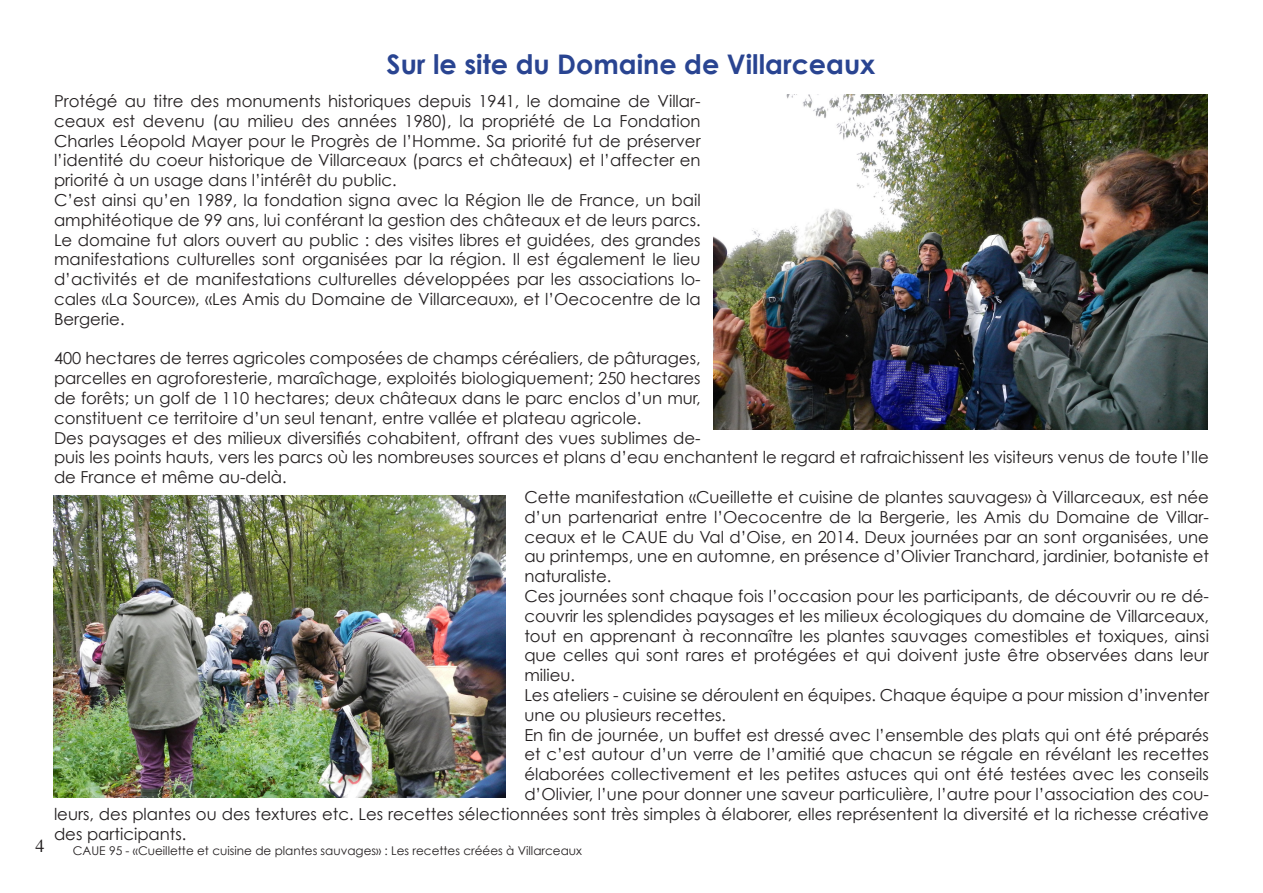
<style>
.page{position:relative;width:1263px;height:893px;background:#fff}
.page>*{position:absolute;margin:0;border:0;box-sizing:border-box;transform-origin:0 0}
.titre_plante{font:700 27px "Century Gothic";color:#294491}
.t1{font:18px "Times";color:#231f20}
.texte_courant{font:16.5px/19.8px "Century Gothic";color:#231f20;text-align:justify}
.t2{font:12px "Century Gothic";color:#231f20}
</style>
<div class="page">
<img style="left:713px;top:95px;width:495px;height:335px">
<img style="left:53px;top:495px;width:453px;height:302px">
<p class="titre_plante" style="left:387px;top:47px;width:490px">Sur le site du Domaine de Villarceaux</p>
<p class="texte_courant" style="left:54px;top:91px;width:648px">Protégé au titre des monuments historiques depuis 1941, le domaine de Villar&shy;ceaux est devenu (au milieu des années 1980), la propriété de La Fondation Charles Léopold Mayer pour le Progrès de l’Homme. Sa priorité fut de préserver l’identité du coeur historique de Villarceaux (parcs et châteaux) et l’affecter en priorité à un usage dans l’intérêt du public.</p>
<p class="texte_courant" style="left:54px;top:190px;width:648px">C’est ainsi qu’en 1989, la fondation signa avec la Région Ile de France, un bail amphitéotique de 99 ans, lui conférant la gestion des châteaux et de leurs parcs.</p>
<p class="texte_courant" style="left:54px;top:229px;width:648px">Le domaine fut alors ouvert au public : des visites libres et guidées, des grandes manifestations culturelles sont organisées par la région. Il est également le lieu d’activités et de manifestations culturelles développées par les associations lo&shy;cales «La Source», «Les Amis du Domaine de Villarceaux», et l’Oecocentre de la Bergerie.</p>
<p class="texte_courant" style="left:54px;top:348px;width:648px">400 hectares de terres agricoles composées de champs céréaliers, de pâturages, parcelles en agroforesterie, maraîchage, exploités biologiquement; 250 hectares de forêts; un golf de 110 hectares; deux châteaux dans le parc enclos d’un mur, constituent ce territoire d’un seul tenant, entre vallée et plateau agricole.</p>
<p class="texte_courant" style="left:54px;top:427px;width:1156px;text-align:left">Des paysages et des milieux diversifiés cohabitent, offrant des vues sublimes de-<br>puis les points hauts, vers les parcs où les nombreuses sources et plans d’eau enchantent le regard et rafraichissent les visiteurs venus de toute l’Ile de France et même au-delà.</p>
<p class="texte_courant" style="left:524px;top:487px;width:686px">Cette manifestation «Cueillette et cuisine de plantes sauvages» à Villarceaux, est née d’un partenariat entre l’Oecocentre de la Bergerie, les Amis du Domaine de Villar&shy;ceaux et le CAUE du Val d’Oise, en 2014. Deux journées par an sont organisées, une au printemps, une en automne, en présence d’Olivier Tranchard, jardinier, botaniste et naturaliste.</p>
<p class="texte_courant" style="left:524px;top:586px;width:686px">Ces journées sont chaque fois l’occasion pour les participants, de découvrir ou re dé&shy;couvrir les splendides paysages et les milieux écologiques du domaine de Villarceaux, tout en apprenant à reconnaître les plantes sauvages comestibles et toxiques, ainsi que celles qui sont rares et protégées et qui doivent juste être observées dans leur milieu.</p>
<p class="texte_courant" style="left:524px;top:685px;width:686px">Les ateliers - cuisine se déroulent en équipes. Chaque équipe a pour mission d’inventer une ou plusieurs recettes.</p>
<p class="texte_courant" style="left:524px;top:724px;width:686px">En fin de journée, un buffet est dressé avec l’ensemble des plats qui ont été préparés</p>
<p class="texte_courant" style="left:524px;top:744px;width:686px">et c’est autour d’un verre de l’amitié que chacun se régale en révélant les recettes</p>
<p class="texte_courant" style="left:524px;top:764px;width:686px">élaborées collectivement et les petites astuces qui ont été testées avec les conseils</p>
<p class="texte_courant" style="left:524px;top:784px;width:686px">d’Olivier, l’une pour donner une saveur particulière, l’autre pour l’association des cou-</p>
<p class="texte_courant" style="left:54px;top:804px;width:1156px">leurs, des plantes ou des textures etc. Les recettes sélectionnées sont très simples à élaborer, elles représentent la diversité et la richesse créative</p>
<p class="texte_courant" style="left:54px;top:823px;width:134px">des participants.</p>
<p class="t1" style="left:35px;top:830px;width:10px">4</p>
<p class="t2" style="left:73px;top:844px;width:511px">CAUE 95 - «Cueillette et cuisine de plantes sauvages» : Les recettes créées à Villarceaux</p>
</div>
